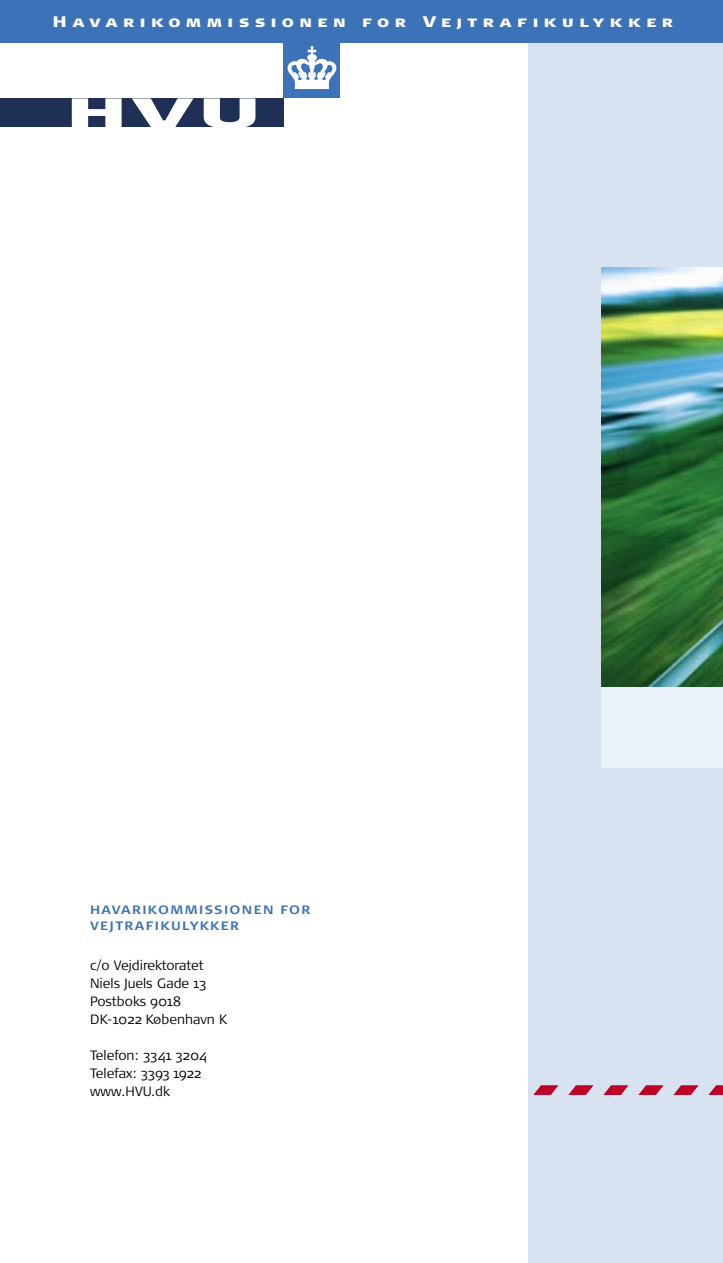
<style>
.page{position:relative;width:723px;height:1263px;background:#fff}
.page>*{position:absolute;margin:0;border:0;box-sizing:border-box;transform-origin:0 0}
.t1{font:900 15.3px "Signa Caps";letter-spacing:.3em;color:#fff;scale:1.18 1}
.t2{font:300 13.5px "Signa Normal";color:#000}
.t3{font:300 13.5px "Signa Normal";letter-spacing:-.02em;color:#000}
.t4{font:700 12.15px "Signa Column";letter-spacing:.1em;color:#3c72b7;scale:1.11 1}
</style>
<div class="page">
<div style="left:529px;top:41px;width:194px;height:1222px;background:#d8e3f1"></div>
<svg style="left:528px;top:1085px;width:195px;height:9px"></svg>
<div style="left:0;top:0;width:723px;height:43px;background:#3c72b7"></div>
<div style="left:601px;top:685px;width:122px;height:82px;background:#ebf1f8"></div>
<div style="left:284px;top:41px;width:56px;height:57px;background:#3c72b7"></div>
<div style="left:0;top:98px;width:284px;height:29px;background:#1f2f55"></div>
<svg style="left:72px;top:98px;width:50px;height:29px"></svg>
<svg style="left:132px;top:98px;width:61px;height:29px"></svg>
<svg style="left:204px;top:98px;width:51px;height:29px"></svg>
<svg style="left:287px;top:46px;width:50px;height:43px"></svg>
<img style="left:601px;top:267px;width:122px;height:419px">
<p class="t1" style="left:53px;top:12px;width:527px">Havarikommissionen for Vejtrafikulykker</p>
<p class="t4" style="left:90px;top:903px;width:200px">HAVARIKOMMISSIONEN FOR</p>
<p class="t4" style="left:90px;top:919px;width:136px">VEJTRAFIKULYKKER</p>
<p class="t3" style="left:90px;top:957px;width:115px">c/o Vejdirektoratet</p>
<p class="t2" style="left:90px;top:975px;width:117px">Niels Juels Gade 13</p>
<p class="t2" style="left:90px;top:993px;width:93px">Postboks 9018</p>
<p class="t2" style="left:90px;top:1011px;width:139px">DK-1022 København K</p>
<p class="t2" style="left:90px;top:1047px;width:118px">Telefon: 3341 3204</p>
<p class="t2" style="left:90px;top:1065px;width:113px">Telefax: 3393 1922</p>
<p class="t2" style="left:90px;top:1083px;width:82px">www.HVU.dk</p>
</div>
